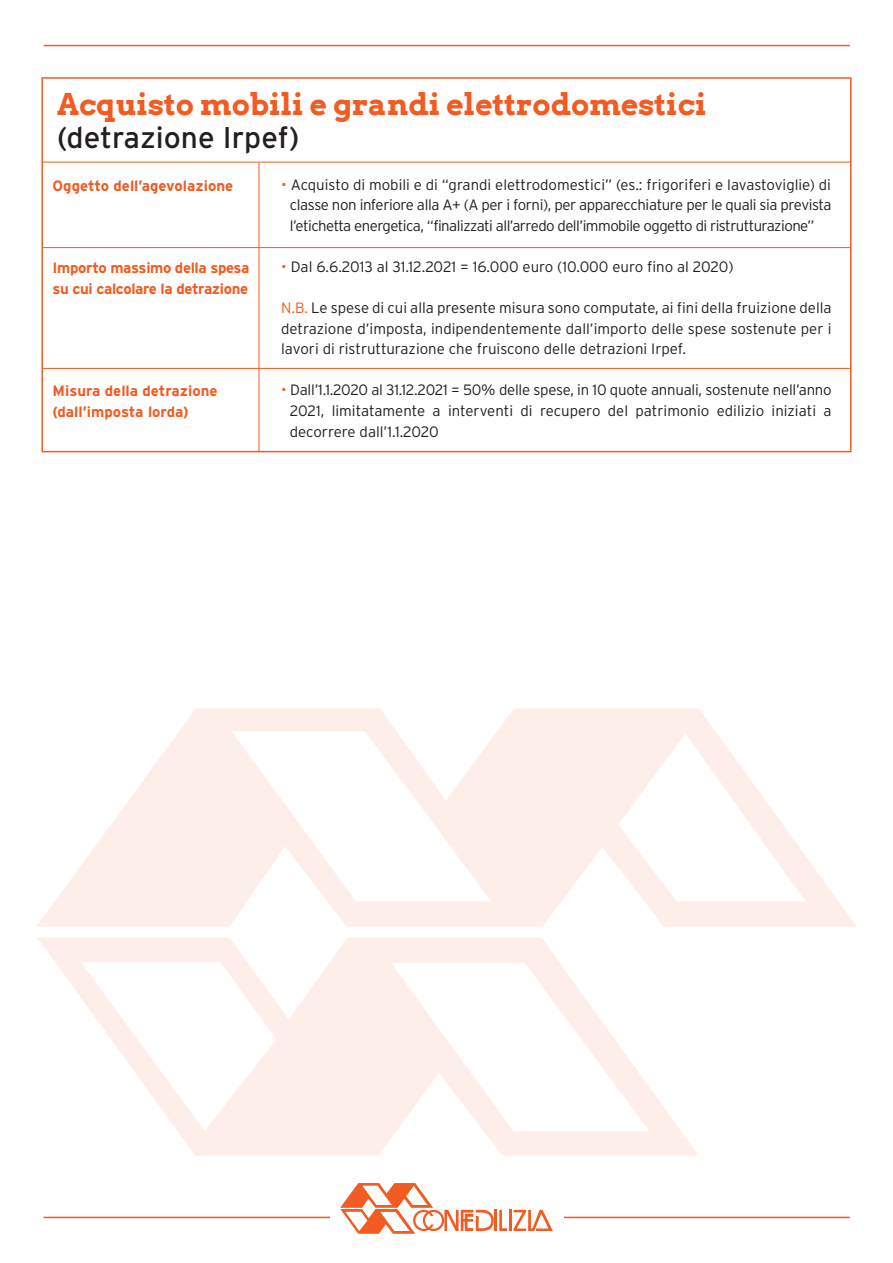
<style>
.page{position:relative;width:893px;height:1263px;background:#fff}
.page>*{position:absolute;margin:0;border:0;box-sizing:border-box;transform-origin:0 0}
.t1{font:700 30px "Arvo";color:#f25b21}
.t2{font:30px "Interstate";color:#231f20}
.t3{font:300 15px/20.5px "Interstate";letter-spacing:-.02em;color:#231f20;text-align:justify}
.t4{font:700 15px/20.5px "Interstate";letter-spacing:-.015em;color:#f25b21}
.t5{font:300 15px "Interstate";color:#231f20}
.s1{color:#f25b21}
</style>
<div class="page">
<hr style="left:44px;top:45px;width:806px;height:1px;background:#f25b21">
<hr style="left:43px;top:247px;width:808px;height:1px;background:#f25b21">
<hr style="left:43px;top:162px;width:808px;height:1px;background:#f25b21">
<hr style="left:43px;top:368px;width:808px;height:1px;background:#f25b21">
<hr style="left:259px;top:163px;width:1px;height:289px;background:#f25b21">
<div style="left:41px;top:77px;width:810px;height:375px;border:2px solid #f25b21"></div>
<hr style="left:44px;top:1217px;width:806px;height:1px;background:#f25b21">
<div style="left:330px;top:1206px;width:233px;height:20px;background:#fff"></div>
<hr style="left:509px;top:1210px;width:2px;height:21px;background:#f25b21">
<svg style="left:514px;top:1210px;width:39px;height:21px"></svg>
<svg style="left:340px;top:1183px;width:167px;height:51px"></svg>
<svg style="left:37px;top:708px;width:819px;height:219px;fill:#fef4f1"></svg>
<svg style="left:38px;top:937px;width:660px;height:218px"></svg>
<h1 class="t1" style="left:57px;top:86px;width:651px">Acquisto mobili e grandi elettrodomestici</h1>
<h1 class="t2" style="left:57px;top:121px;width:244px">(detrazione Irpef)</h1>
<p class="t4" style="left:53px;top:175px;width:182px">Oggetto dell’agevolazione</p>
<p class="t4" style="left:53px;top:257px;width:198px">Importo massimo della spesa su cui calcolare la detrazione</p>
<p class="t4" style="left:53px;top:381px;width:167px">Misura della detrazione (dall’imposta lorda)</p>
<p class="t3" style="left:281px;top:174px;width:552px;text-align:center"><span class="s1">•</span> Acquisto di mobili e di “grandi elettrodomestici” (es.: frigoriferi e lavastoviglie) di classe non inferiore alla A+ (A per i forni), per apparecchiature per le quali sia prevista l’etichetta energetica, “finalizzati all’arredo dell’immobile oggetto di ristrutturazione”</p>
<p class="t5" style="left:281px;top:258px;width:454px"><span class="s1">•</span> Dal 6.6.2013 al 31.12.2021 = 16.000 euro (10.000 euro fino al 2020)</p>
<p class="t3" style="left:281px;top:298px;width:552px"><span class="s1">N.B.</span> Le spese di cui alla presente misura sono computate, ai fini della fruizione della detrazione d’imposta, indipendentemente dall’importo delle spese sostenute per i lavori di ristrutturazione che fruiscono delle detrazioni Irpef.</p>
<p class="t3" style="left:290px;top:380px;width:543px;text-indent:-9px"><span class="s1">•</span> Dall’1.1.2020 al 31.12.2021 = 50% delle spese, in 10 quote annuali, sostenute nell’anno 2021, limitatamente a interventi di recupero del patrimonio edilizio iniziati a decorrere dall’1.1.2020</p>
</div>
